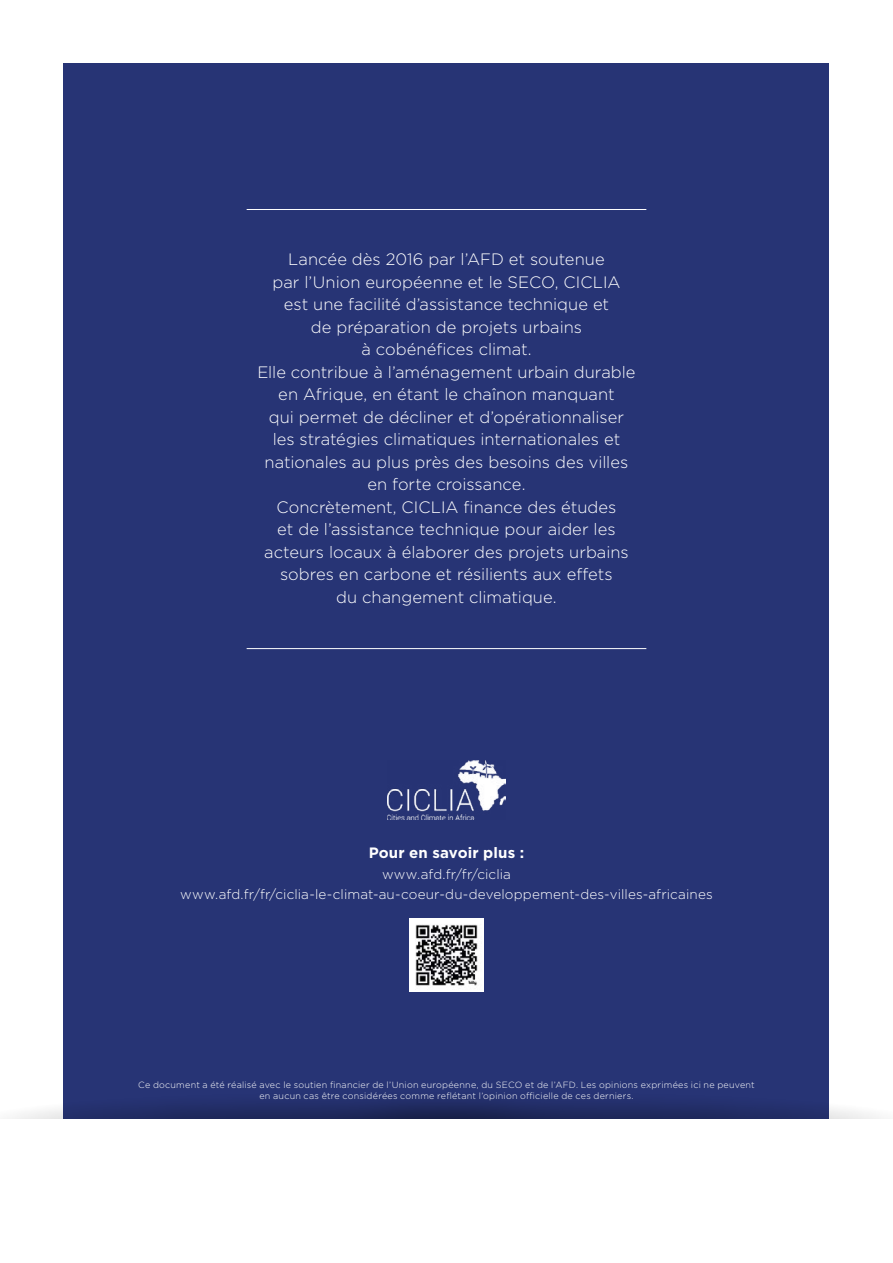
<style>
.page{position:relative;width:893px;height:1263px;background:#fff}
.page>*{position:absolute;margin:0;border:0;box-sizing:border-box;transform-origin:0 0}
.t1{font:300 16.5px/22.5px "Gotham";color:#fff;text-align:center}
.t2{font:700 15px "Gotham";letter-spacing:.01em;color:#fff}
.t3{font:300 13.5px/20.4px "Gotham";letter-spacing:.01em;color:#fff;text-align:center}
.t4{font:300 9px/10.8px "Gotham";letter-spacing:.025em;color:#fff;text-align:center}
</style>
<div class="page">
<div style="left:64px;top:64px;width:765px;height:1135px;background:#273475"></div>
<svg style="left:12px;top:1090px;width:869px;height:30px"></svg>
<div style="left:0;top:1120px;width:893px;height:143px;background:#fff"></div>
<img style="left:388px;top:760px;width:117px;height:59px">
<img style="left:410px;top:918px;width:73px;height:74px">
<hr style="left:247px;top:648px;width:399px;height:1px;background:#fff">
<hr style="left:247px;top:209px;width:399px;height:1px;background:#fff">
<p class="t1" style="left:257px;top:248px;width:380px">Lancée dès 2016 par l’AFD et soutenue<br>par l’Union européenne et le SECO, CICLIA<br>est une facilité d’assistance technique et<br>de préparation de projets urbains<br>à cobénéfices climat.<br>Elle contribue à l’aménagement urbain durable en Afrique, en étant le chaînon manquant<br>qui permet de décliner et d’opérationnaliser les stratégies climatiques internationales et nationales au plus près des besoins des villes en forte croissance.<br>Concrètement, CICLIA finance des études<br>et de l’assistance technique pour aider les acteurs locaux à élaborer des projets urbains sobres en carbone et résilients aux effets<br>du changement climatique.</p>
<p class="t2" style="left:369px;top:843px;width:157px">Pour en savoir plus :</p>
<p class="t3" style="left:180px;top:863px;width:534px">www.afd.fr/fr/ciclia www.afd.fr/fr/ciclia-le-climat-au-coeur-du-developpement-des-villes-africaines</p>
<p class="t4" style="left:138px;top:1079px;width:618px">Ce document a été réalisé avec le soutien financier de l’Union européenne, du SECO et de l’AFD. Les opinions exprimées ici ne peuvent en aucun cas être considérées comme reflétant l’opinion officielle de ces derniers.</p>
</div>
